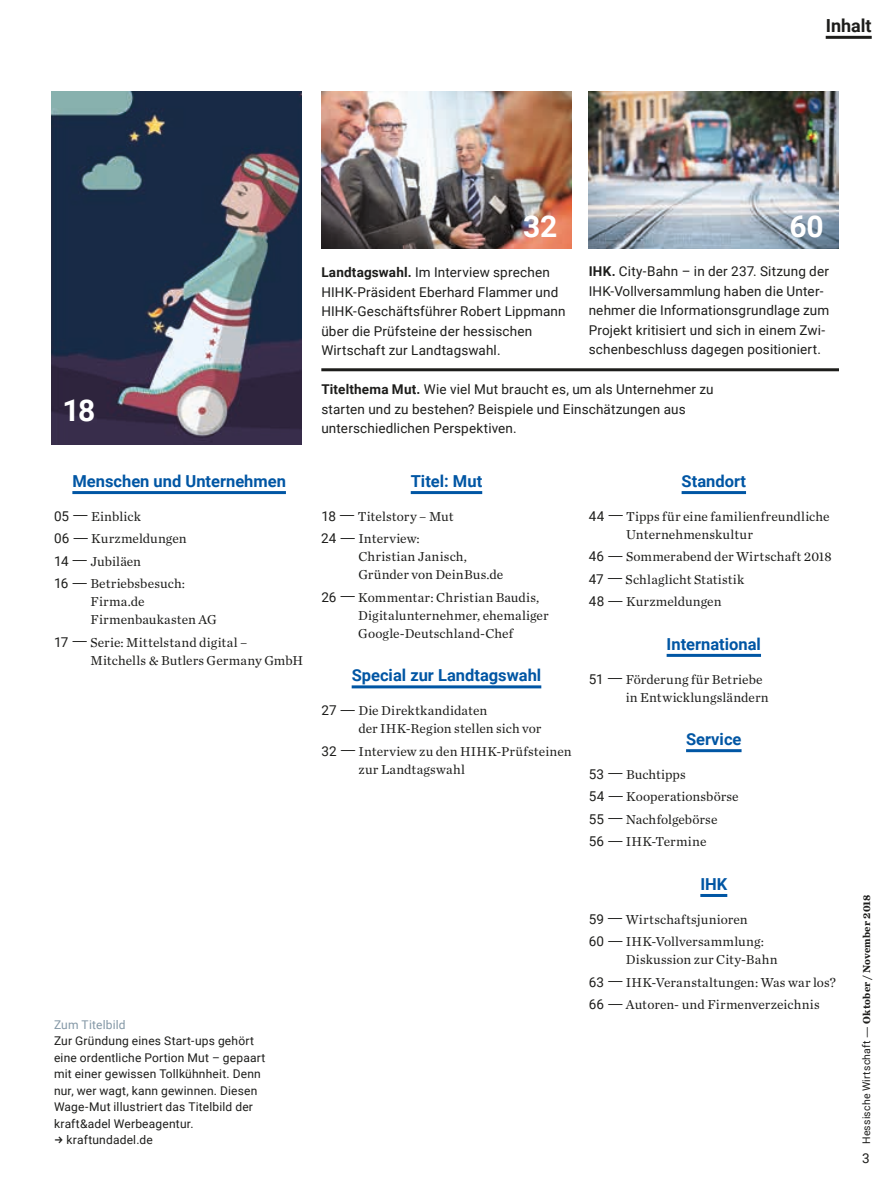
<style>
.page{position:relative;width:893px;height:1191px;background:#fff}
.page>*{position:absolute;margin:0;border:0;box-sizing:border-box;transform-origin:0 0}
.t1{font:700 30px "Roboto";color:#fff}
.t2{font:700 18px "Roboto";color:#1d1d1b}
.t3{font:700 16.5px "Roboto";color:#0056a4}
.t4{font:13.5px/22.5px "Chronicle Text G1";letter-spacing:.01em;color:#1d1d1b}
.t5{font:13.5px/19.5px "Roboto";letter-spacing:.01em;color:#1d1d1b}
.t6{font:12px "Roboto";letter-spacing:.015em;color:#1d1d1b}
.t7{font:12px "Roboto";letter-spacing:.015em;color:#8498a6}
.t8{font:700 10.5px "Chronicle Text G1";letter-spacing:.01em;color:#1d1d1b;scale:1.4 1}
.s1{font-family:"Roboto"}
.s2{font-weight:700}
.s3{font-family:"Roboto";font-weight:400}
</style>
<div class="page">
<img style="left:52px;top:91px;width:250px;height:353px">
<img style="left:589px;top:91px;width:250px;height:158px">
<img style="left:321px;top:92px;width:251px;height:157px">
<hr style="left:321px;top:368px;width:518px;height:3px;background:#1d1d1b">
<hr style="left:72px;top:491px;width:214px;height:3px;background:#0056a4">
<hr style="left:411px;top:491px;width:71px;height:3px;background:#0056a4">
<hr style="left:352px;top:685px;width:189px;height:3px;background:#0056a4">
<hr style="left:682px;top:491px;width:64px;height:3px;background:#0056a4">
<hr style="left:667px;top:654px;width:94px;height:3px;background:#0056a4">
<hr style="left:686px;top:749px;width:55px;height:3px;background:#0056a4">
<hr style="left:700px;top:894px;width:27px;height:3px;background:#0056a4">
<hr style="left:826px;top:36px;width:46px;height:3px;background:#1d1d1b">
<h2 class="t2" style="left:826px;top:13px;width:48px">Inhalt</h2>
<h1 class="t1" style="left:63px;top:390px;width:34px">18</h1>
<p class="t3" style="left:72px;top:469px;width:215px">Menschen und Unternehmen</p>
<p class="t4" style="left:54px;top:504px;width:134px"><span class="s1">05</span> <span class="s2">—</span>Einblick<br><span class="s1">06</span> <span class="s2">—</span>Kurzmeldungen<br><span class="s1">14</span> <span class="s2">—</span>Jubiläen<br><span class="s1">16</span> <span class="s2">—</span>Betriebsbesuch:</p>
<p class="t4" style="left:90px;top:592px;width:128px;line-height:18px">Firma.de<br>Firmenbaukasten AG</p>
<p class="t4" style="left:90px;top:632px;width:214px;line-height:18px;text-indent:-36px"><span class="s1">17</span> <span class="s2">—</span>Serie: Mittelstand digital –<br>Mitchells &amp; Butlers Germany GmbH</p>
<p class="t7" style="left:54px;top:1016px;width:73px">Zum Titelbild</p>
<p class="t6" style="left:54px;top:1032px;width:202px">Zur Gründung eines Start-ups gehört</p>
<p class="t6" style="left:54px;top:1049px;width:213px">eine ordentliche Portion Mut – gepaart</p>
<p class="t6" style="left:54px;top:1065px;width:208px">mit einer gewissen Tollkühnheit. Denn</p>
<p class="t6" style="left:54px;top:1082px;width:205px">nur, wer wagt, kann gewinnen. Diesen</p>
<p class="t6" style="left:54px;top:1098px;width:201px">Wage-Mut illustriert das Titelbild der</p>
<p class="t6" style="left:54px;top:1115px;width:141px">kraft&amp;adel Werbeagentur.</p>
<p class="t6" style="left:66px;top:1131px;width:88px">kraftundadel.de</p>
<h1 class="t1" style="left:523px;top:205px;width:36px">32</h1>
<h1 class="t1" style="left:789px;top:205px;width:36px">60</h1>
<p class="t5" style="left:589px;top:261px;width:242px"><span class="s2">IHK.</span> City-Bahn – in der 237. Sitzung der IHK-Vollversammlung haben die Unter&shy;nehmer die Informationsgrundlage zum Projekt kritisiert und sich in einem Zwi&shy;schenbeschluss dagegen positioniert.</p>
<p class="t5" style="left:321px;top:262px;width:246px"><span class="s2">Landtagswahl.</span> Im Interview sprechen HIHK-Präsident Eberhard Flammer und HIHK-Geschäftsführer Robert Lippmann über die Prüfsteine der hessischen Wirtschaft zur Landtagswahl.</p>
<p class="t5" style="left:321px;top:379px;width:394px"><span class="s2">Titelthema Mut.</span> Wie viel Mut braucht es, um als Unternehmer zu starten und zu bestehen? Beispiele und Einschätzungen aus unterschiedlichen Perspektiven.</p>
<p class="t3" style="left:411px;top:469px;width:73px">Titel: Mut</p>
<p class="t4" style="left:321px;top:504px;width:134px"><span class="s1">18</span> <span class="s2">—</span>Titelstory – Mut<br><span class="s1">24</span> <span class="s2">—</span>Interview:</p>
<p class="t4" style="left:358px;top:547px;width:147px;line-height:18px">Christian Janisch,<br>Gründer von DeinBus.de</p>
<p class="t4" style="left:358px;top:587px;width:192px;line-height:18px;text-indent:-37px"><span class="s1">26</span> <span class="s2">—</span>Kommentar: Christian Baudis,<br>Digitalunternehmer, ehemaliger<br>Google-Deutschland-Chef</p>
<p class="t3" style="left:352px;top:664px;width:191px">Special zur Landtagswahl</p>
<p class="t4" style="left:358px;top:701px;width:184px;line-height:18px;text-indent:-37px"><span class="s1">27</span> <span class="s2">—</span>Die Direktkandidaten<br>der IHK-Region stellen sich vor</p>
<p class="t4" style="left:358px;top:741px;width:215px;line-height:18px;text-indent:-37px"><span class="s1">32</span> <span class="s2">—</span>Interview zu den HIHK-Prüfsteinen zur Landtagswahl</p>
<p class="t3" style="left:682px;top:469px;width:66px">Standort</p>
<p class="t4" style="left:626px;top:506px;width:205px;line-height:18px;text-indent:-38px"><span class="s1">44</span> <span class="s2">—</span>Tipps für eine familienfreundliche<br>Unternehmenskultur</p>
<p class="t4" style="left:589px;top:545px;width:244px"><span class="s1">46</span> <span class="s2">—</span>Sommerabend der Wirtschaft 2018<br><span class="s1">47</span> <span class="s2">—</span>Schlaglicht Statistik<br><span class="s1">48</span> <span class="s2">—</span>Kurzmeldungen</p>
<p class="t3" style="left:667px;top:632px;width:96px">International</p>
<p class="t4" style="left:626px;top:669px;width:145px;line-height:18px;text-indent:-37px"><span class="s1">51</span> <span class="s2">—</span>Förderung für Betriebe in Entwicklungsländern</p>
<p class="t3" style="left:686px;top:727px;width:57px">Service</p>
<p class="t4" style="left:589px;top:762px;width:152px"><span class="s1">53</span> <span class="s2">—</span>Buchtipps<br><span class="s1">54</span> <span class="s2">—</span>Kooperationsbörse<br><span class="s1">55</span> <span class="s2">—</span>Nachfolgebörse<br><span class="s1">56</span> <span class="s2">—</span>IHK-Termine</p>
<p class="t3" style="left:700px;top:872px;width:28px">IHK</p>
<p class="t4" style="left:589px;top:907px;width:177px"><span class="s1">59</span> <span class="s2">—</span>Wirtschaftsjunioren<br><span class="s1">60</span> <span class="s2">—</span>IHK-Vollversammlung:</p>
<p class="t4" style="left:589px;top:947px;width:249px;text-indent:37px">Diskussion zur City-Bahn<br><span class="s1">63</span> <span class="s2">—</span>IHK-Veranstaltungen: Was war los?<br><span class="s1">66</span> <span class="s2">—</span>Autoren- und Firmenverzeichnis</p>
<p class="t8" style="left:858px;top:1144px;width:180px;rotate:-90deg"><span class="s3">Hessische Wirtschaft</span> — Oktober / November 2018</p>
<p class="t5" style="left:862px;top:1147px;width:9px">3</p>
</div>
